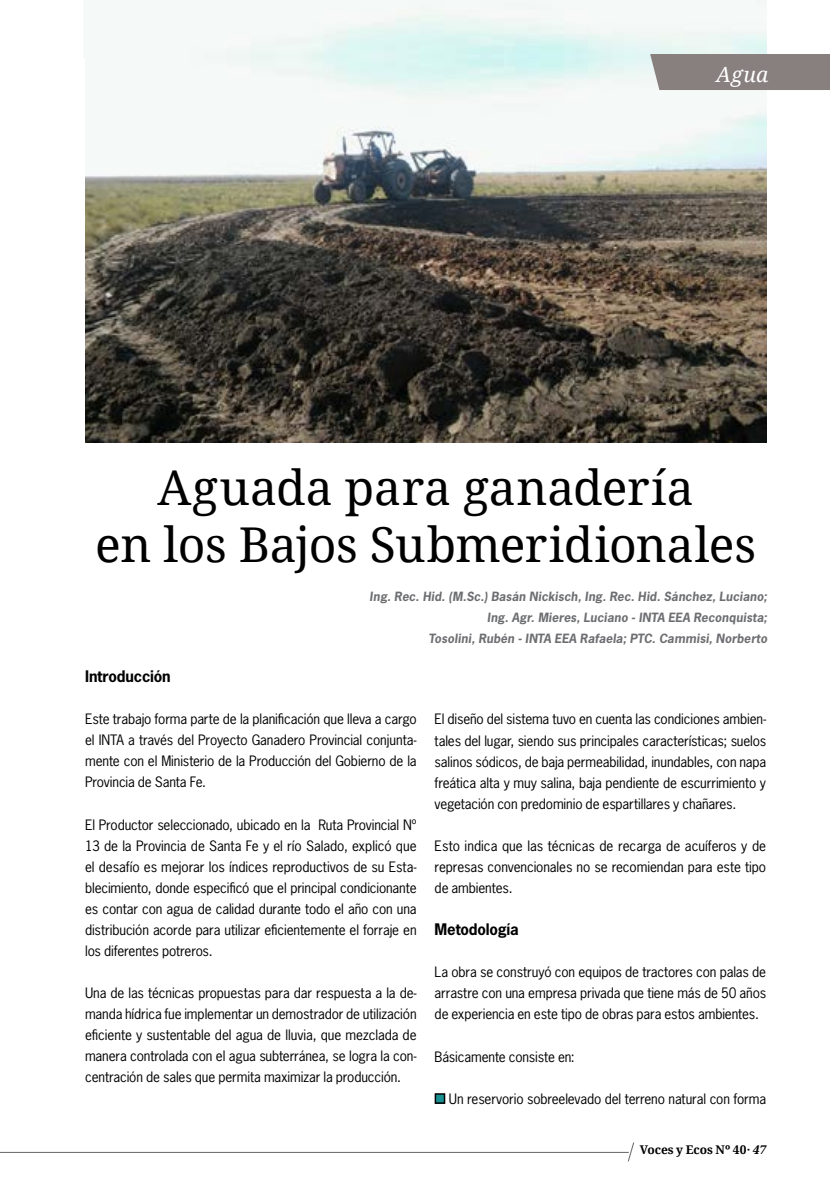
<style>
.page{position:relative;width:830px;height:1191px;background:#fff}
.page>*{position:absolute;margin:0;border:0;box-sizing:border-box;transform-origin:0 0}
.t1{font:48px/57.3px "Droid Serif";letter-spacing:-.005em;color:#000;text-align:center}
.t2{font:italic 21px "Droid Serif";color:#fff}
.t3{font:700 15px "News Gothic Std";letter-spacing:-.01em;color:#000}
.t4{font:13.5px/21px "News Gothic Std";letter-spacing:-.01em;color:#000;text-align:justify}
.t5{font:italic 700 12px/21.1px "News Gothic Std";letter-spacing:.01em;color:#6d6e71;text-align:right}
.t6{font:700 12px "Droid Serif";letter-spacing:-.005em;color:#000}
.s1{font-style:italic}
</style>
<div class="page">
<hr style="left:0;top:1151px;width:628px;height:2px;background:#6d6e71">
<svg style="left:626px;top:1142px;width:8px;height:20px"></svg>
<img style="left:85px;top:0;width:680px;height:443px">
<div style="left:435px;top:1094px;width:9px;height:9px;background:#189091"></div>
<div style="left:434px;top:1093px;width:11px;height:10px;border:2px solid #000"></div>
<div style="left:649px;top:54px;width:180px;height:36px;background:#88807f"></div>
<h2 class="t2" style="left:715px;top:62px;width:54px">Agua</h2>
<h1 class="t1" style="left:95px;top:459px;width:662px">Aguada para ganadería<br>en los Bajos Submeridionales</h1>
<p class="t5" style="left:369px;top:585px;width:399px">Ing. Rec. Hid. (M.Sc.) Basán Nickisch, Ing. Rec. Hid. Sánchez, Luciano;<br>Ing. Agr. Mieres, Luciano - INTA EEA Reconquista;<br>Tosolini, Rubén - INTA EEA Rafaela; PTC. Cammisi, Norberto</p>
<p class="t3" style="left:85px;top:666px;width:87px">Introducción</p>
<p class="t4" style="left:85px;top:708px;width:333px">Este trabajo forma parte de la planificación que lleva a cargo el INTA a través del Proyecto Ganadero Provincial conjunta&shy;mente con el Ministerio de la Producción del Gobierno de la Provincia de Santa Fe.</p>
<p class="t4" style="left:85px;top:814px;width:333px">El Productor seleccionado, ubicado en la Ruta Provincial Nº 13 de la Provincia de Santa Fe y el río Salado, explicó que el desafío es mejorar los índices reproductivos de su Esta&shy;blecimiento, donde especificó que el principal condicionante es contar con agua de calidad durante todo el año con una distribución acorde para utilizar eficientemente el forraje en los diferentes potreros.</p>
<p class="t4" style="left:85px;top:982px;width:333px">Una de las técnicas propuestas para dar respuesta a la de&shy;manda hídrica fue implementar un demostrador de utilización eficiente y sustentable del agua de lluvia, que mezclada de manera controlada con el agua subterránea, se logra la con&shy;centración de sales que permita maximizar la producción.</p>
<p class="t4" style="left:434px;top:709px;width:333px">El diseño del sistema tuvo en cuenta las condiciones ambien&shy;tales del lugar, siendo sus principales características; suelos salinos sódicos, de baja permeabilidad, inundables, con napa freática alta y muy salina, baja pendiente de escurrimiento y vegetación con predominio de espartillares y chañares.</p>
<p class="t4" style="left:434px;top:835px;width:333px">Esto indica que las técnicas de recarga de acuíferos y de represas convencionales no se recomiendan para este tipo de ambientes.</p>
<p class="t3" style="left:434px;top:919px;width:85px">Metodología</p>
<p class="t4" style="left:434px;top:961px;width:333px">La obra se construyó con equipos de tractores con palas de arrastre con una empresa privada que tiene más de 50 años de experiencia en este tipo de obras para estos ambientes.</p>
<p class="t4" style="left:434px;top:1046px;width:142px">Básicamente consiste en:</p>
<p class="t4" style="left:448px;top:1088px;width:318px">Un reservorio sobreelevado del terreno natural con forma</p>
<p class="t6" style="left:639px;top:1142px;width:128px">Voces y Ecos Nº 40· <span class="s1">47</span></p>
</div>
